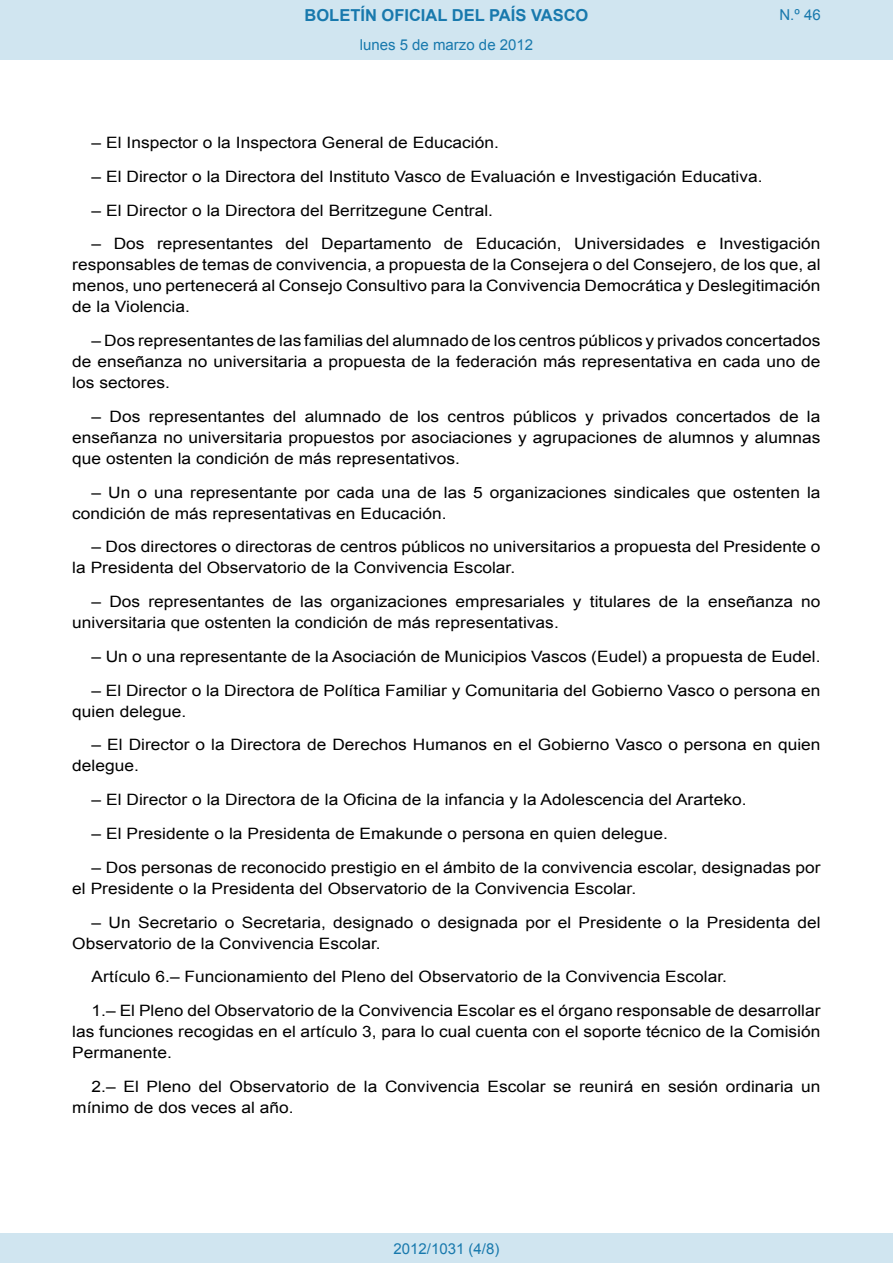
<style>
.page{position:relative;width:893px;height:1263px;background:#fff}
.page>*{position:absolute;margin:0;border:0;box-sizing:border-box;transform-origin:0 0}
.t1{font:700 16.5px "Arial";color:#1879ad}
.BOPVDetalle{font:15.6px/21px "Arial";color:#000;scale:1.11 1}
.Paginacion_Centro{font:15px "Arial";color:#1879ad}
</style>
<div class="page">
<div style="left:0;top:0;width:893px;height:60px;background:#d0e5f0"></div>
<div style="left:0;top:1233px;width:893px;height:30px;background:#d0e5f0"></div>
<p class="t1" style="left:305px;top:4px;width:285px">BOLETÍN OFICIAL DEL PAÍS VASCO</p>
<p class="Paginacion_Centro" style="left:360px;top:35px;width:175px">lunes 5 de marzo de 2012</p>
<p class="Paginacion_Centro" style="left:779px;top:5px;width:43px">N.º 46</p>
<p class="BOPVDetalle" style="left:92px;top:132px;width:368px">– El Inspector o la Inspectora General de Educación.</p>
<p class="BOPVDetalle" style="left:92px;top:166px;width:606px">– El Director o la Directora del Instituto Vasco de Evaluación e Investigación Educativa.</p>
<p class="BOPVDetalle" style="left:92px;top:200px;width:363px">– El Director o la Directora del Berritzegune Central.</p>
<p class="BOPVDetalle" style="left:72px;top:234px;width:676px;text-align:justify;text-indent:19px">– Dos representantes del Departamento de Educación, Universidades e Investigación responsables de temas de convivencia, a propuesta de la Consejera o del Consejero, de los que, al menos, uno pertenecerá al Consejo Consultivo para la Convivencia Democrática y Deslegitimación de la Violencia.</p>
<p class="BOPVDetalle" style="left:72px;top:330px;width:676px;text-align:justify;text-indent:19px">– Dos representantes de las familias del alumnado de los centros públicos y privados concertados de enseñanza no universitaria a propuesta de la federación más representativa en cada uno de los sectores.</p>
<p class="BOPVDetalle" style="left:72px;top:406px;width:676px;text-align:justify;text-indent:19px">– Dos representantes del alumnado de los centros públicos y privados concertados de la enseñanza no universitaria propuestos por asociaciones y agrupaciones de alumnos y alumnas que ostenten la condición de más representativos.</p>
<p class="BOPVDetalle" style="left:72px;top:482px;width:676px;text-indent:19px">– Un o una representante por cada una de las 5 organizaciones sindicales que ostenten la condición de más representativas en Educación.</p>
<p class="BOPVDetalle" style="left:72px;top:537px;width:676px;text-indent:19px">– Dos directores o directoras de centros públicos no universitarios a propuesta del Presidente o la Presidenta del Observatorio de la Convivencia Escolar.</p>
<p class="BOPVDetalle" style="left:72px;top:591px;width:676px;text-indent:19px">– Dos representantes de las organizaciones empresariales y titulares de la enseñanza no universitaria que ostenten la condición de más representativas.</p>
<p class="BOPVDetalle" style="left:92px;top:646px;width:658px">– Un o una representante de la Asociación de Municipios Vascos (Eudel) a propuesta de Eudel.</p>
<p class="BOPVDetalle" style="left:72px;top:680px;width:675px;text-indent:19px">– El Director o la Directora de Política Familiar y Comunitaria del Gobierno Vasco o persona en quien delegue.</p>
<p class="BOPVDetalle" style="left:72px;top:735px;width:676px;text-indent:19px">– El Director o la Directora de Derechos Humanos en el Gobierno Vasco o persona en quien delegue.</p>
<p class="BOPVDetalle" style="left:92px;top:789px;width:592px">– El Director o la Directora de la Oficina de la infancia y la Adolescencia del Ararteko.</p>
<p class="BOPVDetalle" style="left:92px;top:823px;width:521px">– El Presidente o la Presidenta de Emakunde o persona en quien delegue.</p>
<p class="BOPVDetalle" style="left:72px;top:857px;width:675px;text-indent:19px">– Dos personas de reconocido prestigio en el ámbito de la convivencia escolar, designadas por el Presidente o la Presidenta del Observatorio de la Convivencia Escolar.</p>
<p class="BOPVDetalle" style="left:72px;top:912px;width:676px;text-indent:19px">– Un Secretario o Secretaria, designado o designada por el Presidente o la Presidenta del<br>Observatorio de la Convivencia Escolar.</p>
<p class="BOPVDetalle" style="left:92px;top:966px;width:574px">Artículo 6.– Funcionamiento del Pleno del Observatorio de la Convivencia Escolar.</p>
<p class="BOPVDetalle" style="left:72px;top:1000px;width:676px;text-align:justify;text-indent:19px">1.– El Pleno del Observatorio de la Convivencia Escolar es el órgano responsable de desarrollar las funciones recogidas en el artículo 3, para lo cual cuenta con el soporte técnico de la Comisión Permanente.</p>
<p class="BOPVDetalle" style="left:72px;top:1076px;width:676px;text-indent:19px">2.– El Pleno del Observatorio de la Convivencia Escolar se reunirá en sesión ordinaria un mínimo de dos veces al año.</p>
<p class="Paginacion_Centro" style="left:393px;top:1238px;width:107px">2012/1031 (4/8)</p>
</div>
